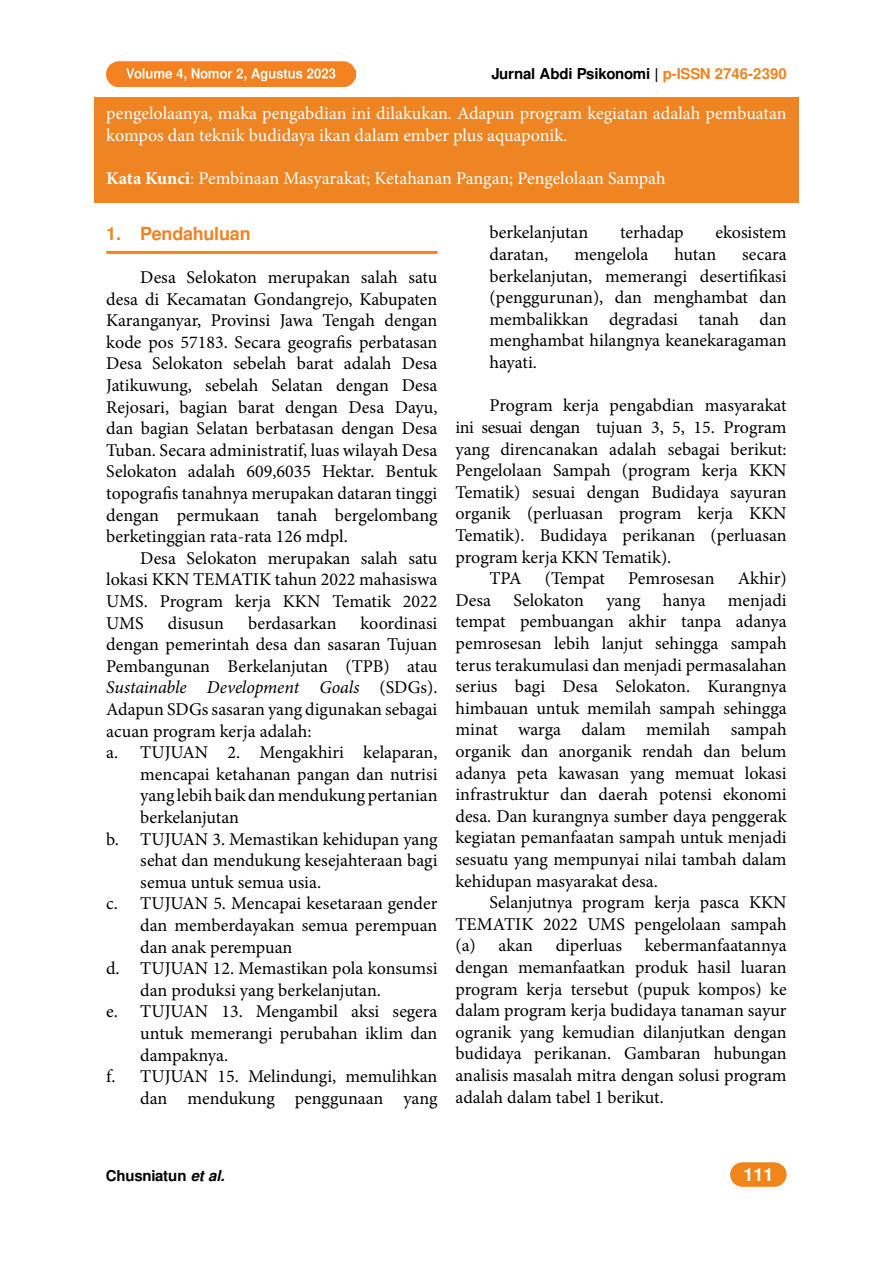
<style>
.page{position:relative;width:893px;height:1263px;background:#fff}
.page>*{position:absolute;margin:0;border:0;box-sizing:border-box;transform-origin:0 0}
.t1{font:18px/21.6px "Minion Pro";color:#000;text-align:justify}
.t2{font:18px/21.6px "Minion Pro";color:#fff}
.t3{font:italic 18px "Minion Pro";letter-spacing:-.01em;color:#000}
.t4{font:700 18px "Free Sans";letter-spacing:-.015em;color:#ee8422}
.t5{font:700 18px "Free Sans";color:#fff}
.t6{font:700 15px "Free Sans";letter-spacing:-.01em;color:#000}
.s1{color:#ee8422}
.s2{font-weight:700}
.s3{font-style:normal}
.s4{font-style:italic}
</style>
<div class="page">
<img style="left:731px;top:1162px;width:55px;height:24px">
<img style="left:107px;top:61px;width:248px;height:25px">
<div style="left:94px;top:97px;width:705px;height:106px;background:#ee8422"></div>
<hr style="left:106px;top:251px;width:331px;height:3px;background:#ee8422">
<p class="t6" style="left:492px;top:63px;width:297px">Jurnal Abdi Psikonomi | <span class="s1">p-ISSN 2746-2390</span></p>
<p class="t2" style="left:106px;top:103px;width:682px">pengelolaanya, maka pengabdian ini dilakukan. Adapun program kegiatan adalah pembuatan kompos dan teknik budidaya ikan dalam ember plus aquaponik.</p>
<p class="t2" style="left:106px;top:168px;width:561px"><span class="s2">Kata Kunci</span>: Pembinaan Masyarakat; Ketahanan Pangan; Pengelolaan Sampah</p>
<p class="t4" style="left:106px;top:220px;width:146px">1. Pendahuluan</p>
<p class="t1" style="left:106px;top:266px;width:333px;text-indent:34px">Desa Selokaton merupakan salah satu desa di Kecamatan Gondangrejo, Kabupaten Karanganyar, Provinsi Jawa Tengah dengan kode pos 57183. Secara geografis perbatasan Desa Selokaton sebelah barat adalah Desa Jatikuwung, sebelah Selatan dengan Desa Rejosari, bagian barat dengan Desa Dayu, dan bagian Selatan berbatasan dengan Desa Tuban. Secara administratif, luas wilayah Desa Selokaton adalah 609,6035 Hektar. Bentuk topografis tanahnya merupakan dataran tinggi dengan permukaan tanah bergelombang berketinggian rata-rata 126 mdpl.</p>
<p class="t1" style="left:106px;top:547px;width:333px;text-indent:34px">Desa Selokaton merupakan salah satu lokasi KKN TEMATIK tahun 2022 mahasiswa UMS. Program kerja KKN Tematik 2022<br>UMS</p>
<p class="t1" style="left:168px;top:612px;width:58px">disusun</p>
<p class="t1" style="left:248px;top:612px;width:90px">berdasarkan</p>
<p class="t1" style="left:361px;top:612px;width:78px">koordinasi</p>
<p class="t1" style="left:106px;top:634px;width:333px">dengan pemerintah desa dan sasaran Tujuan</p>
<p class="t1" style="left:106px;top:655px;width:333px">Pembangunan Berkelanjutan (TPB) atau</p>
<p class="t3" style="left:106px;top:677px;width:333px">Sustainable Development Goals <span class="s3">(SDGs).</span></p>
<p class="t1" style="left:106px;top:698px;width:333px">Adapun SDGs sasaran yang digunakan sebagai</p>
<p class="t1" style="left:106px;top:720px;width:207px">acuan program kerja adalah:</p>
<p class="t1" style="left:106px;top:742px;width:333px">a. TUJUAN 2. Mengakhiri kelaparan,</p>
<p class="t1" style="left:140px;top:763px;width:299px">mencapai ketahanan pangan dan nutrisi</p>
<p class="t1" style="left:140px;top:785px;width:299px">yang lebih baik dan mendukung pertanian</p>
<p class="t1" style="left:140px;top:806px;width:100px">berkelanjutan</p>
<p class="t1" style="left:106px;top:828px;width:333px">b. TUJUAN 3. Memastikan kehidupan yang</p>
<p class="t1" style="left:140px;top:850px;width:299px">sehat dan mendukung kesejahteraan bagi</p>
<p class="t1" style="left:140px;top:871px;width:182px">semua untuk semua usia.</p>
<p class="t1" style="left:106px;top:893px;width:333px">c. TUJUAN 5. Mencapai kesetaraan gender</p>
<p class="t1" style="left:140px;top:914px;width:299px">dan memberdayakan semua perempuan</p>
<p class="t1" style="left:140px;top:936px;width:153px">dan anak perempuan</p>
<p class="t1" style="left:106px;top:958px;width:333px">d. TUJUAN 12. Memastikan pola konsumsi</p>
<p class="t1" style="left:140px;top:979px;width:242px">dan produksi yang berkelanjutan.</p>
<p class="t1" style="left:106px;top:1001px;width:333px">e. TUJUAN 13. Mengambil aksi segera</p>
<p class="t1" style="left:140px;top:1022px;width:299px">untuk memerangi perubahan iklim dan</p>
<p class="t1" style="left:140px;top:1044px;width:89px">dampaknya.</p>
<p class="t1" style="left:106px;top:1066px;width:333px">f. TUJUAN 15. Melindungi, memulihkan</p>
<p class="t1" style="left:140px;top:1087px;width:299px">dan mendukung penggunaan yang</p>
<p class="t1" style="left:489px;top:222px;width:100px">berkelanjutan</p>
<p class="t1" style="left:620px;top:222px;width:65px">terhadap</p>
<p class="t1" style="left:715px;top:222px;width:73px">ekosistem</p>
<p class="t1" style="left:489px;top:244px;width:60px">daratan,</p>
<p class="t1" style="left:574px;top:244px;width:75px">mengelola</p>
<p class="t1" style="left:674px;top:244px;width:43px">hutan</p>
<p class="t1" style="left:489px;top:244px;width:299px;text-indent:253px">secara berkelanjutan, memerangi desertifikasi (penggurunan), dan menghambat dan membalikkan degradasi tanah dan menghambat hilangnya keanekaragaman hayati.</p>
<p class="t1" style="left:489px;top:395px;width:299px">Program kerja pengabdian masyarakat</p>
<p class="t1" style="left:455px;top:416px;width:333px">ini sesuai dengan tujuan 3, 5, 15. Program</p>
<p class="t1" style="left:455px;top:438px;width:333px">yang direncanakan adalah sebagai berikut:</p>
<p class="t1" style="left:455px;top:460px;width:333px">Pengelolaan Sampah (program kerja KKN</p>
<p class="t1" style="left:455px;top:481px;width:333px">Tematik) sesuai dengan Budidaya sayuran</p>
<p class="t1" style="left:455px;top:503px;width:333px">organik (perluasan program kerja KKN</p>
<p class="t1" style="left:455px;top:524px;width:333px">Tematik). Budidaya perikanan (perluasan</p>
<p class="t1" style="left:455px;top:546px;width:217px">program kerja KKN Tematik).</p>
<p class="t1" style="left:489px;top:568px;width:34px">TPA</p>
<p class="t1" style="left:545px;top:568px;width:62px">(Tempat</p>
<p class="t1" style="left:628px;top:568px;width:88px">Pemrosesan</p>
<p class="t1" style="left:455px;top:568px;width:333px;text-indent:282px">Akhir)<br>Desa Selokaton yang hanya menjadi tempat pembuangan akhir tanpa adanya pemrosesan lebih lanjut sehingga sampah terus terakumulasi dan menjadi permasalahan serius bagi Desa Selokaton. Kurangnya himbauan untuk memilah sampah sehingga minat warga dalam memilah sampah organik dan anorganik rendah dan belum adanya peta kawasan yang memuat lokasi infrastruktur dan daerah potensi ekonomi desa. Dan kurangnya sumber daya penggerak kegiatan pemanfaatan sampah untuk menjadi sesuatu yang mempunyai nilai tambah dalam kehidupan masyarakat desa.</p>
<p class="t1" style="left:455px;top:892px;width:333px;text-indent:34px">Selanjutnya program kerja pasca KKN TEMATIK 2022 UMS pengelolaan sampah (a) akan</p>
<p class="t1" style="left:455px;top:935px;width:333px;text-indent:189px">kebermanfaatannya dengan memanfaatkan produk hasil luaran program kerja tersebut (pupuk kompos) ke dalam program kerja budidaya tanaman sayur ogranik yang kemudian dilanjutkan dengan budidaya perikanan. Gambaran hubungan analisis masalah mitra dengan solusi program adalah dalam tabel 1 berikut.</p>
<p class="t1" style="left:556px;top:935px;width:68px">diperluas</p>
<p class="t6" style="left:106px;top:1165px;width:120px">Chusniatun <span class="s4">et al.</span></p>
<p class="t5" style="left:744px;top:1162px;width:32px">111</p>
</div>
